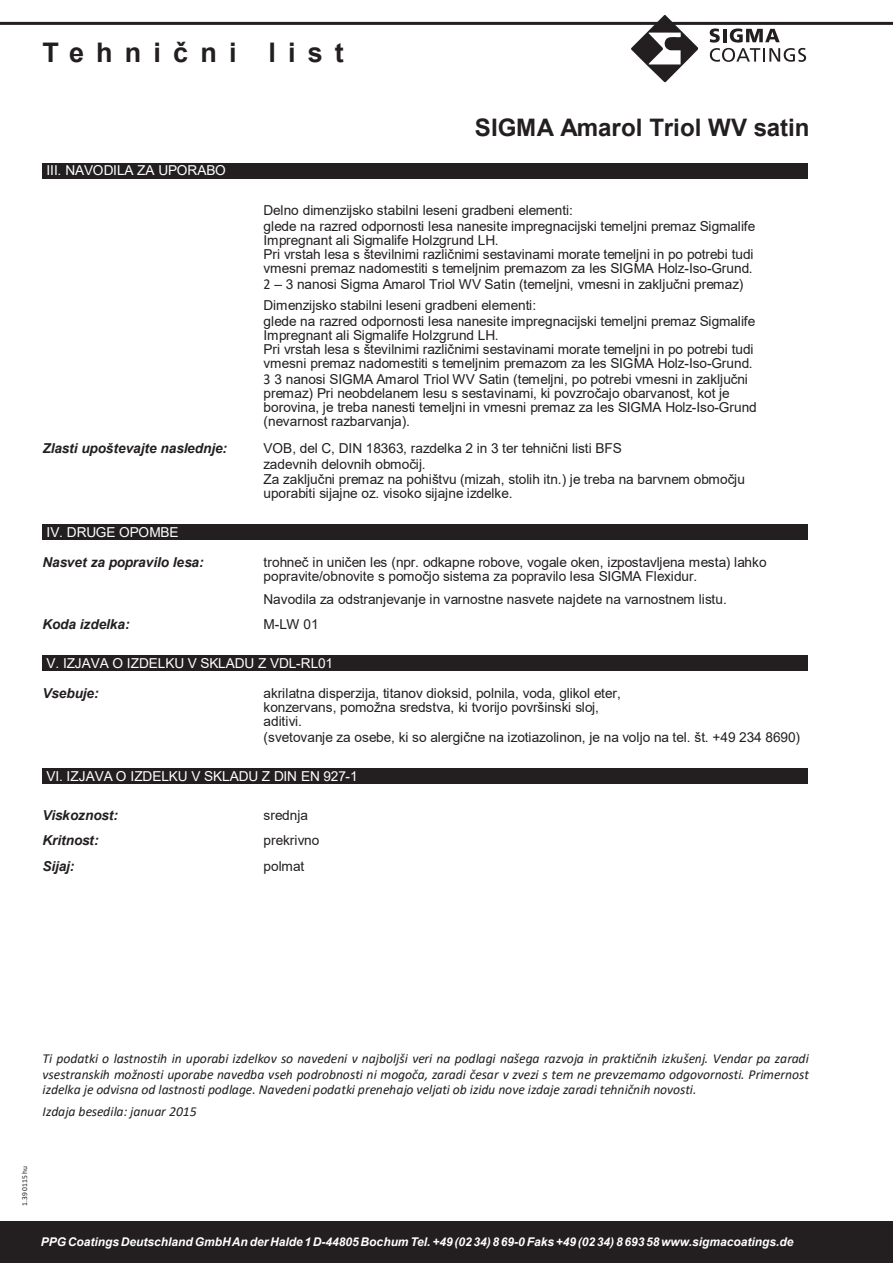
<style>
.page{position:relative;width:893px;height:1263px;background:#fff}
.page>*{position:absolute;margin:0;border:0;box-sizing:border-box;transform-origin:0 0}
.t1{font:700 27px "Arial";letter-spacing:.45em;color:#231f20}
.t2{font:700 26.25px "Arial";letter-spacing:.5em;color:#231f20}
.t3{font:700 24.15px "Arial";color:#231f20}
.t4{font:13.65px/14.1px "Arial";letter-spacing:-.005em;color:#231f20}
.t5{font:italic 13.65px/15.6px "Calibri";letter-spacing:-.005em;color:#231f20;text-align:justify}
.t6{font:13.65px "Arial";letter-spacing:-.01em;color:#fff}
.t7{font:italic 700 13.65px "Arial";letter-spacing:-.005em;color:#231f20}
.t8{font:italic 13.65px "Lucida Sans";color:#fff}
.t9{font:italic 700 12px "Arial";color:#fff}
.t10{font:7.5px "Calibri";letter-spacing:.015em;color:#231f20}
.s1{font-family:"Calibri";font-size:15.15px}
</style>
<div class="page">
<div style="left:0;top:1221px;width:893px;height:42px;background:#231f20"></div>
<hr style="left:0;top:22px;width:893px;height:3px;background:#231f20">
<svg style="left:631px;top:15px;width:67px;height:67px"></svg>
<svg style="left:710px;top:29px;width:96px;height:33px"></svg>
<div style="left:42px;top:163px;width:766px;height:15px;background:#231f20"></div>
<div style="left:42px;top:524px;width:766px;height:15px;background:#231f20"></div>
<div style="left:42px;top:655px;width:766px;height:16px;background:#231f20"></div>
<div style="left:42px;top:768px;width:766px;height:15px;background:#231f20"></div>
<h2 class="t2" style="left:42px;top:33px;width:39px">T e</h2>
<h2 class="t2" style="left:123px;top:33px;width:141px">hnični</h2>
<h1 class="t1" style="left:43px;top:33px;width:303px">Tehnični list</h1>
<p class="t6" style="left:46px;top:161px;width:181px">III. NAVODILA ZA UPORABO</p>
<h3 class="t3" style="left:475px;top:110px;width:336px">SIGMA Amarol Triol WV satin</h3>
<p class="t4" style="left:264px;top:203px;width:493px;line-height:15.5px">Delno dimenzijsko stabilni leseni gradbeni elementi:<br>glede na razred odpornosti lesa nanesite impregnacijski temeljni premaz Sigmalife</p>
<p class="t4" style="left:264px;top:233px;width:491px">Impregnant ali Sigmalife Holzgrund LH.<br>Pri vrstah lesa s številnimi različnimi sestavinami morate temeljni in po potrebi tudi vmesni premaz nadomestiti s temeljnim premazom za les SIGMA Holz-Iso-Grund.</p>
<p class="t4" style="left:264px;top:274px;width:481px;line-height:21.3px"><span class="s1">2</span> – 3 nanosi Sigma Amarol Triol WV Satin (temeljni, vmesni in zaključni premaz)<br>Dimenzijsko stabilni leseni gradbeni elementi:</p>
<p class="t4" style="left:264px;top:314px;width:493px">glede na razred odpornosti lesa nanesite impregnacijski temeljni premaz Sigmalife Impregnant ali Sigmalife Holzgrund LH.<br>Pri vrstah lesa s številnimi različnimi sestavinami morate temeljni in po potrebi tudi vmesni premaz nadomestiti s temeljnim premazom za les SIGMA Holz-Iso-Grund.</p>
<p class="t4" style="left:264px;top:372px;width:495px"><span class="s1">3</span> 3 nanosi SIGMA Amarol Triol WV Satin (temeljni, po potrebi vmesni in zaključni premaz) Pri neobdelanem lesu s sestavinami, ki povzročajo obarvanost, kot je borovina, je treba nanesti temeljni in vmesni premaz za les SIGMA Holz-Iso-Grund (nevarnost razbarvanja).</p>
<p class="t7" style="left:42px;top:439px;width:186px">Zlasti upoštevajte naslednje:</p>
<p class="t4" style="left:263px;top:440px;width:360px;line-height:16.5px">VOB, del C, DIN 18363, razdelka 2 in 3 ter tehnični listi BFS zadevnih delovnih območij.</p>
<p class="t4" style="left:263px;top:472px;width:483px">Za zaključni premaz na pohištvu (mizah, stolih itn.) je treba na barvnem območju uporabiti sijajne oz. visoko sijajne izdelke.</p>
<p class="t6" style="left:46px;top:522px;width:134px">IV. DRUGE OPOMBE</p>
<p class="t7" style="left:42px;top:553px;width:163px">Nasvet za popravilo lesa:</p>
<p class="t4" style="left:264px;top:555px;width:505px">trohneč in uničen les (npr. odkapne robove, vogale oken, izpostavljena mesta) lahko popravite/obnovite s pomočjo sistema za popravilo lesa SIGMA Flexidur.</p>
<p class="t4" style="left:264px;top:592px;width:465px">Navodila za odstranjevanje in varnostne nasvete najdete na varnostnem listu.</p>
<p class="t7" style="left:42px;top:615px;width:89px">Koda izdelka:</p>
<p class="t4" style="left:264px;top:617px;width:57px">M-LW 01</p>
<p class="t6" style="left:46px;top:654px;width:288px">V. IZJAVA O IZDELKU V SKLADU Z VDL-RL01</p>
<p class="t7" style="left:42px;top:684px;width:58px">Vsebuje:</p>
<p class="t4" style="left:264px;top:686px;width:359px">akrilatna disperzija, titanov dioksid, polnila, voda, glikol eter, konzervans, pomožna sredstva, ki tvorijo površinski sloj, aditivi.</p>
<p class="t4" style="left:264px;top:730px;width:538px">(svetovanje za osebe, ki so alergične na izotiazolinon, je na voljo na tel. št. +49 234 8690)</p>
<p class="t6" style="left:46px;top:766px;width:313px">VI. IZJAVA O IZDELKU V SKLADU Z DIN EN 927-1</p>
<p class="t7" style="left:42px;top:806px;width:77px">Viskoznost:</p>
<p class="t4" style="left:264px;top:808px;width:46px">srednja</p>
<p class="t7" style="left:42px;top:831px;width:58px">Kritnost:</p>
<p class="t4" style="left:264px;top:833px;width:57px">prekrivno</p>
<p class="t7" style="left:42px;top:857px;width:33px">Sijaj:</p>
<p class="t4" style="left:264px;top:859px;width:42px">polmat</p>
<p class="t5" style="left:42px;top:1050px;width:768px">Ti podatki o lastnostih in uporabi izdelkov so navedeni v najboljši veri na podlagi našega razvoja in praktičnih izkušenj. Vendar pa zaradi vsestranskih možnosti uporabe navedba vseh podrobnosti ni mogoča, zaradi česar v zvezi s tem ne prevzemamo odgovornosti. Primernost izdelka je odvisna od lastnosti podlage. Navedeni podatki prenehajo veljati ob izidu nove izdaje zaradi tehničnih novosti.</p>
<p class="t5" style="left:42px;top:1103px;width:156px">Izdaja besedila: januar 2015</p>
<p class="t10" style="left:19px;top:1206px;width:41px;rotate:-90deg">1.39 0115 hu</p>
<p class="t8" style="left:42px;top:1234px;width:770px">PPG Coatings Deutschland GmbH An der Halde 1 D-44805 Bochum Tel. +49 (02 34) 8 690 Faks +49 (02 34) 8 693 58</p>
<p class="t9" style="left:41px;top:1234px;width:754px">PPG Coatings Deutschland GmbH An der Halde 1 D-44805 Bochum Tel. +49 (02 34) 8 69-0 Faks +49 (02 34) 8 693 58 www.sigmacoatings.de</p>
</div>
